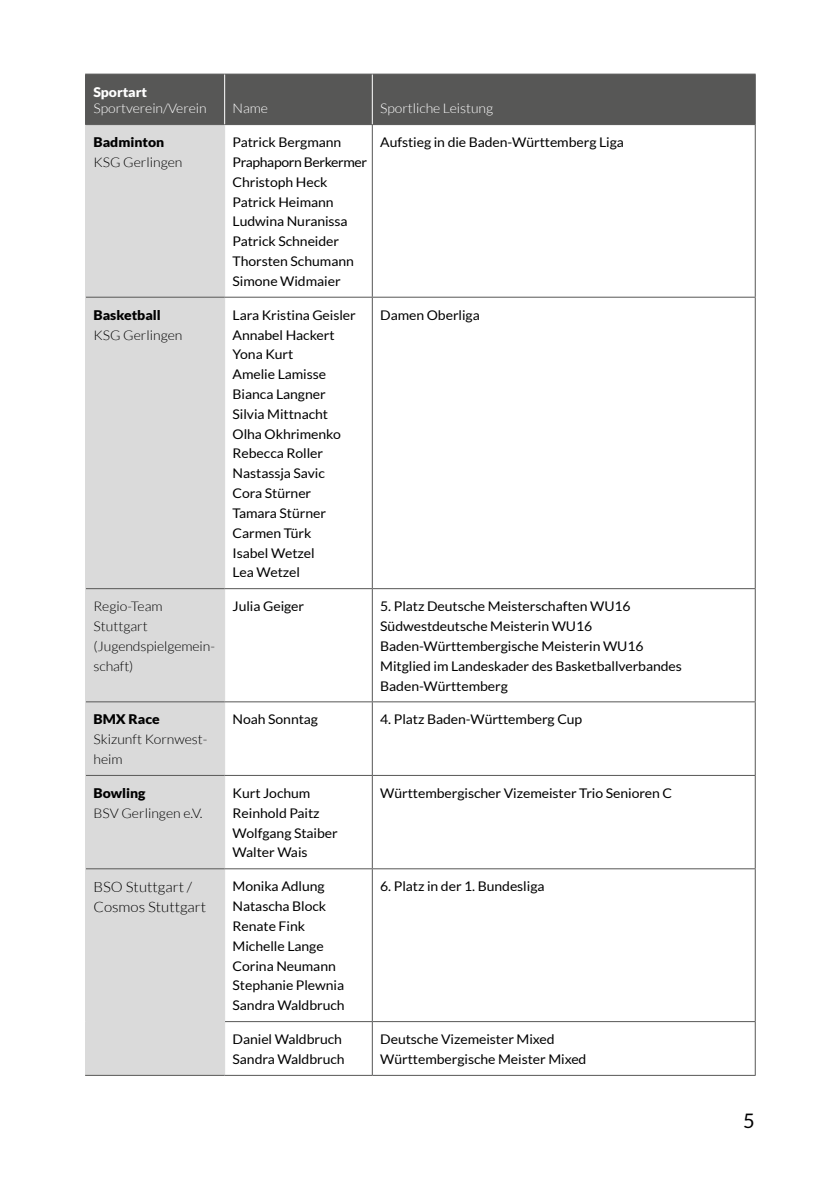
<style>
.page{position:relative;width:840px;height:1191px;background:#fff}
.page>*{position:absolute;margin:0;border:0;box-sizing:border-box;transform-origin:0 0}
.t1{font:20px "Lato";color:#000}
.Tabellen_Head_1{font:300 14.2px "Lato";color:#000;scale:1.05 1}
.Tabellen_Tabelle_Text{font:13.4px/19.8px "Lato";letter-spacing:-.005em;color:#000;scale:1.05 1}
.Tabellen_Head_1-2{font:300 13.4px/19.8px "Lato";color:#000;scale:1.05 1}
.Tabellen_Head_1-3{font:300 13.4px/16.4px "Lato";letter-spacing:-.005em;color:#fff;scale:1.05 1}
.Tabellen_Tabelle_Text-2{font:13.4px "Lato";letter-spacing:-.025em;color:#000;scale:1.05 1}
.s1{font-weight:900}
</style>
<div class="page">
<div style="left:86px;top:75px;width:668px;height:49px;background:#575756"></div>
<div style="left:86px;top:125px;width:138px;height:950px;background:#dadada"></div>
<hr style="left:85px;top:74px;width:139px;height:1px;background:#575756">
<hr style="left:85px;top:75px;width:1px;height:49px;background:#575756">
<hr style="left:224px;top:74px;width:148px;height:1px;background:#575756">
<hr style="left:372px;top:74px;width:383px;height:1px;background:#575756">
<hr style="left:754px;top:75px;width:1px;height:49px;background:#575756">
<hr style="left:85px;top:124px;width:139px;height:1px;background:#575756">
<hr style="left:224px;top:124px;width:148px;height:1px;background:#575756">
<hr style="left:372px;top:124px;width:383px;height:1px;background:#575756">
<hr style="left:224px;top:75px;width:1px;height:49px;background:#fff">
<hr style="left:372px;top:75px;width:1px;height:49px;background:#fff">
<hr style="left:85px;top:125px;width:1px;height:172px;background:#dadada">
<hr style="left:224px;top:125px;width:1px;height:172px;background:#dadada">
<hr style="left:85px;top:297px;width:1px;height:291px;background:#dadada">
<hr style="left:224px;top:297px;width:1px;height:291px;background:#dadada">
<hr style="left:85px;top:588px;width:1px;height:114px;background:#dadada">
<hr style="left:224px;top:589px;width:1px;height:112px;background:#dadada">
<hr style="left:85px;top:702px;width:1px;height:73px;background:#dadada">
<hr style="left:224px;top:702px;width:1px;height:73px;background:#dadada">
<hr style="left:85px;top:775px;width:1px;height:93px;background:#dadada">
<hr style="left:224px;top:776px;width:1px;height:92px;background:#dadada">
<hr style="left:85px;top:868px;width:1px;height:153px;background:#dadada">
<hr style="left:224px;top:869px;width:1px;height:152px;background:#dadada">
<hr style="left:85px;top:1021px;width:1px;height:54px;background:#dadada">
<hr style="left:224px;top:1021px;width:1px;height:54px;background:#dadada">
<hr style="left:372px;top:125px;width:1px;height:172px;background:#575756">
<hr style="left:754px;top:125px;width:1px;height:172px;background:#575756">
<hr style="left:224px;top:297px;width:148px;height:1px;background:#575756">
<hr style="left:372px;top:297px;width:383px;height:1px;background:#575756">
<hr style="left:372px;top:297px;width:1px;height:291px;background:#575756">
<hr style="left:754px;top:297px;width:1px;height:291px;background:#575756">
<hr style="left:224px;top:588px;width:148px;height:1px;background:#575756">
<hr style="left:372px;top:588px;width:383px;height:1px;background:#575756">
<hr style="left:372px;top:589px;width:1px;height:112px;background:#575756">
<hr style="left:754px;top:589px;width:1px;height:112px;background:#575756">
<hr style="left:224px;top:701px;width:148px;height:1px;background:#575756">
<hr style="left:372px;top:701px;width:383px;height:1px;background:#575756">
<hr style="left:372px;top:702px;width:1px;height:73px;background:#575756">
<hr style="left:754px;top:702px;width:1px;height:73px;background:#575756">
<hr style="left:224px;top:775px;width:148px;height:1px;background:#575756">
<hr style="left:372px;top:775px;width:383px;height:1px;background:#575756">
<hr style="left:372px;top:776px;width:1px;height:92px;background:#575756">
<hr style="left:754px;top:776px;width:1px;height:92px;background:#575756">
<hr style="left:224px;top:868px;width:148px;height:1px;background:#575756">
<hr style="left:372px;top:868px;width:383px;height:1px;background:#575756">
<hr style="left:372px;top:869px;width:1px;height:152px;background:#575756">
<hr style="left:754px;top:869px;width:1px;height:152px;background:#575756">
<hr style="left:225px;top:1021px;width:147px;height:1px;background:#575756">
<hr style="left:372px;top:1021px;width:383px;height:1px;background:#575756">
<hr style="left:372px;top:1022px;width:1px;height:53px;background:#575756">
<hr style="left:754px;top:1022px;width:1px;height:53px;background:#575756">
<hr style="left:224px;top:1075px;width:148px;height:1px;background:#575756">
<hr style="left:372px;top:1075px;width:383px;height:1px;background:#575756">
<hr style="left:86px;top:297px;width:138px;height:1px;background:#575756">
<hr style="left:86px;top:588px;width:138px;height:1px;background:#575756">
<hr style="left:86px;top:701px;width:138px;height:1px;background:#575756">
<hr style="left:86px;top:775px;width:138px;height:1px;background:#575756">
<hr style="left:86px;top:868px;width:138px;height:1px;background:#575756">
<hr style="left:85px;top:1075px;width:139px;height:1px;background:#575756">
<p class="Tabellen_Head_1-3" style="left:93px;top:84px;width:109px"><span class="s1">Sportart<br></span>Sportverein/Verein</p>
<p class="Tabellen_Head_1-3" style="left:232px;top:100px;width:35px">Name</p>
<p class="Tabellen_Head_1-3" style="left:380px;top:100px;width:109px">Sportliche Leistung</p>
<p class="Tabellen_Head_1-2" style="left:93px;top:133px;width:86px"><span class="s1">Badminton<br></span>KSG Gerlingen</p>
<p class="Tabellen_Tabelle_Text" style="left:232px;top:132px;width:105px">Patrick Bergmann</p>
<p class="Tabellen_Tabelle_Text-2" style="left:232px;top:155px;width:130px">Praphaporn Berkermer</p>
<p class="Tabellen_Tabelle_Text" style="left:232px;top:172px;width:92px">Christoph Heck</p>
<p class="Tabellen_Tabelle_Text" style="left:232px;top:192px;width:98px">Patrick Heimann</p>
<p class="Tabellen_Tabelle_Text" style="left:232px;top:212px;width:111px">Ludwina Nuranissa</p>
<p class="Tabellen_Tabelle_Text" style="left:232px;top:231px;width:103px">Patrick Schneider</p>
<p class="Tabellen_Tabelle_Text" style="left:232px;top:251px;width:117px">Thorsten Schumann</p>
<p class="Tabellen_Tabelle_Text" style="left:232px;top:271px;width:104px">Simone Widmaier</p>
<p class="Tabellen_Head_1-2" style="left:93px;top:305px;width:86px"><span class="s1">Basketball<br></span>KSG Gerlingen</p>
<p class="Tabellen_Tabelle_Text" style="left:232px;top:305px;width:119px">Lara Kristina Geisler</p>
<p class="Tabellen_Tabelle_Text" style="left:232px;top:325px;width:99px">Annabel Hackert</p>
<p class="Tabellen_Tabelle_Text" style="left:232px;top:344px;width:59px">Yona Kurt</p>
<p class="Tabellen_Tabelle_Text" style="left:232px;top:364px;width:91px">Amelie Lamisse</p>
<p class="Tabellen_Tabelle_Text" style="left:232px;top:384px;width:90px">Bianca Langner</p>
<p class="Tabellen_Tabelle_Text" style="left:232px;top:404px;width:92px">Silvia Mittnacht</p>
<p class="Tabellen_Tabelle_Text" style="left:232px;top:424px;width:105px">Olha Okhrimenko</p>
<p class="Tabellen_Tabelle_Text" style="left:232px;top:443px;width:88px">Rebecca Roller</p>
<p class="Tabellen_Tabelle_Text" style="left:232px;top:463px;width:89px">Nastassja Savic</p>
<p class="Tabellen_Tabelle_Text" style="left:232px;top:483px;width:76px">Cora Stürner</p>
<p class="Tabellen_Tabelle_Text" style="left:232px;top:503px;width:90px">Tamara Stürner</p>
<p class="Tabellen_Tabelle_Text" style="left:232px;top:523px;width:77px">Carmen Türk</p>
<p class="Tabellen_Tabelle_Text" style="left:232px;top:542px;width:80px">Isabel Wetzel</p>
<p class="Tabellen_Tabelle_Text" style="left:232px;top:562px;width:66px">Lea Wetzel</p>
<p class="Tabellen_Tabelle_Text" style="left:380px;top:132px;width:233px">Aufstieg in die Baden-Württemberg Liga</p>
<p class="Tabellen_Tabelle_Text" style="left:380px;top:305px;width:96px">Damen Oberliga</p>
<p class="Tabellen_Head_1-2" style="left:93px;top:596px;width:67px">Regio-Team<br>Stuttgart</p>
<p class="Tabellen_Head_1-2" style="left:93px;top:636px;width:117px">(Jugendspielgemein&shy;schaft)</p>
<p class="Tabellen_Tabelle_Text" style="left:232px;top:596px;width:70px">Julia Geiger</p>
<p class="Tabellen_Tabelle_Text" style="left:380px;top:596px;width:240px">5. Platz Deutsche Meisterschaften WU16</p>
<p class="Tabellen_Tabelle_Text" style="left:380px;top:616px;width:203px">Südwestdeutsche Meisterin WU16</p>
<p class="Tabellen_Tabelle_Text" style="left:380px;top:636px;width:252px">Baden-Württembergische Meisterin WU16</p>
<p class="Tabellen_Tabelle_Text" style="left:380px;top:656px;width:288px">Mitglied im Landeskader des Basketballverbandes<br>Baden-Württemberg</p>
<p class="Tabellen_Head_1-2" style="left:93px;top:710px;width:110px"><span class="s1">BMX Race<br></span>Skizunft Kornwest&shy;heim</p>
<p class="Tabellen_Tabelle_Text" style="left:232px;top:709px;width:83px">Noah Sonntag</p>
<p class="Tabellen_Tabelle_Text" style="left:380px;top:709px;width:194px">4. Platz Baden-Württemberg Cup</p>
<p class="Tabellen_Head_1-2" style="left:93px;top:783px;width:105px"><span class="s1">Bowling<br></span>BSV Gerlingen e.V.</p>
<p class="Tabellen_Tabelle_Text" style="left:232px;top:783px;width:76px">Kurt Jochum</p>
<p class="Tabellen_Tabelle_Text" style="left:380px;top:783px;width:279px">Württembergischer Vizemeister Trio Senioren C</p>
<p class="Tabellen_Tabelle_Text" style="left:232px;top:803px;width:84px">Reinhold Paitz</p>
<p class="Tabellen_Tabelle_Text" style="left:232px;top:823px;width:102px">Wolfgang Staiber</p>
<p class="Tabellen_Tabelle_Text" style="left:232px;top:842px;width:73px">Walter Wais</p>
<p class="Tabellen_Head_1" style="left:93px;top:879px;width:95px">BSO Stuttgart /</p>
<p class="Tabellen_Head_1" style="left:93px;top:899px;width:109px">Cosmos Stuttgart</p>
<p class="Tabellen_Tabelle_Text" style="left:232px;top:876px;width:89px">Monika Adlung</p>
<p class="Tabellen_Tabelle_Text" style="left:232px;top:896px;width:91px">Natascha Block</p>
<p class="Tabellen_Tabelle_Text" style="left:232px;top:916px;width:70px">Renate Fink</p>
<p class="Tabellen_Tabelle_Text" style="left:232px;top:936px;width:88px">Michelle Lange</p>
<p class="Tabellen_Tabelle_Text" style="left:232px;top:955px;width:100px">Corina Neumann</p>
<p class="Tabellen_Tabelle_Text" style="left:232px;top:975px;width:108px">Stephanie Plewnia</p>
<p class="Tabellen_Tabelle_Text" style="left:232px;top:995px;width:108px">Sandra Waldbruch</p>
<p class="Tabellen_Tabelle_Text" style="left:232px;top:1029px;width:106px">Daniel Waldbruch</p>
<p class="Tabellen_Tabelle_Text" style="left:232px;top:1049px;width:108px">Sandra Waldbruch</p>
<p class="Tabellen_Tabelle_Text" style="left:380px;top:876px;width:158px">6. Platz in der 1. Bundesliga</p>
<p class="Tabellen_Tabelle_Text" style="left:380px;top:1029px;width:167px">Deutsche Vizemeister Mixed</p>
<p class="Tabellen_Tabelle_Text" style="left:380px;top:1049px;width:198px">Württembergische Meister Mixed</p>
<h1 class="t1" style="left:742px;top:1109px;width:13px">5</h1>
</div>
